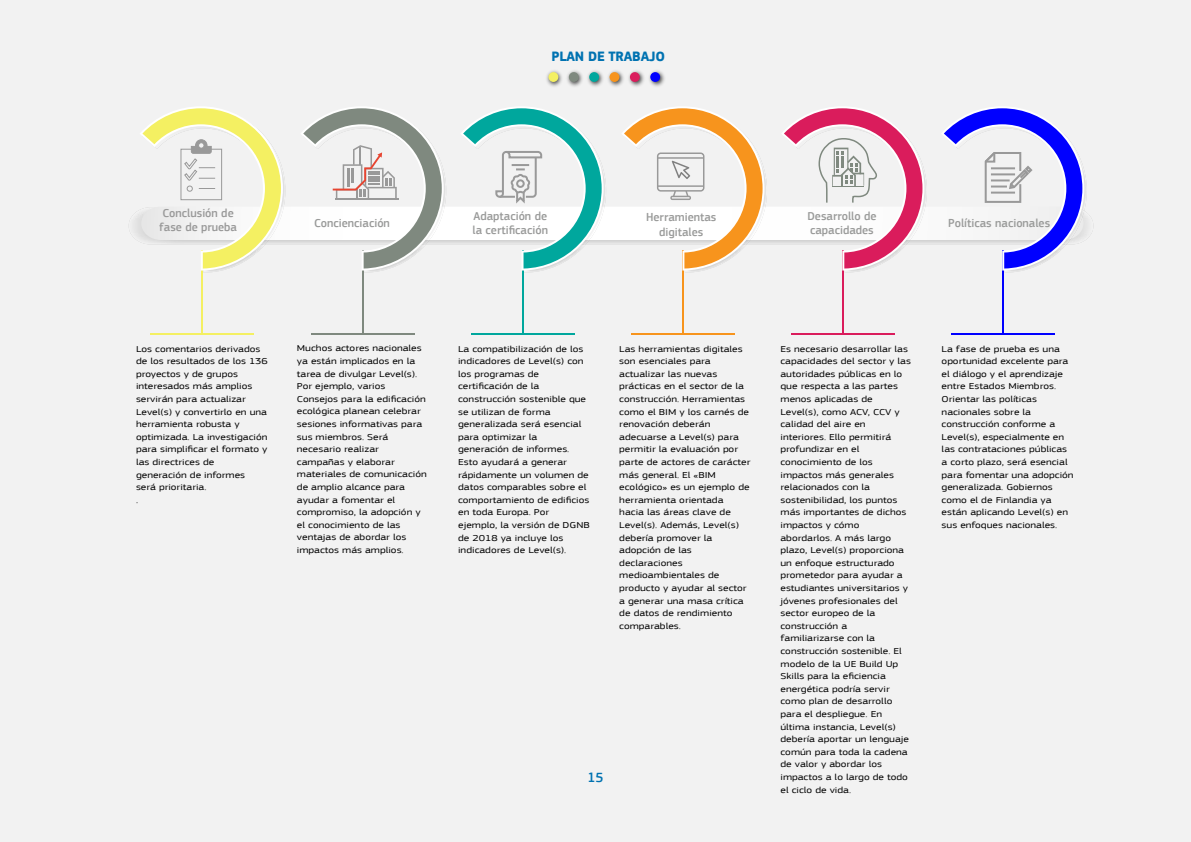
<style>
.page{position:relative;width:1191px;height:842px;background:#f2f2f2}
.page>*{position:absolute;margin:0;border:0;box-sizing:border-box;transform-origin:0 0}
.subtitle{font:700 14px "EC Square Sans Pro";letter-spacing:-.015em;color:#0072b1}
.t1{font:500 14px "EC Square Sans Pro";color:#0072b1}
.t2{font:500 12px/14.4px "EC Square Sans Pro";color:#999a99}
.t3{font:500 12px/14.4px "EC Square Sans Pro";color:#999}
.t4{font:9px/12.6px "EC Square Sans Pro";color:#000;scale:1.26 1}
</style>
<div class="page">
<img style="left:546px;top:70px;width:119px;height:17px">
<div style="left:569px;top:72px;width:9px;height:10px;background:#7f897f;border-radius:50%"></div>
<div style="left:548px;top:72px;width:10px;height:10px;background:#f4f062;border-radius:50%"></div>
<div style="left:589px;top:72px;width:10px;height:10px;background:#00a79d;border-radius:50%"></div>
<div style="left:609px;top:72px;width:10px;height:10px;background:#f7941d;border-radius:50%"></div>
<div style="left:630px;top:72px;width:10px;height:10px;background:#da1c5c;border-radius:50%"></div>
<div style="left:650px;top:72px;width:10px;height:10px;background:#00f;border-radius:50%"></div>
<hr style="left:362px;top:251px;width:1px;height:83px;background:#7f897f">
<hr style="left:311px;top:333px;width:103px;height:1px;background:#7f897f">
<hr style="left:201px;top:251px;width:1px;height:83px;background:#f4f062">
<hr style="left:150px;top:333px;width:104px;height:1px;background:#f4f062">
<hr style="left:522px;top:251px;width:1px;height:83px;background:#00a79d">
<hr style="left:470px;top:333px;width:104px;height:1px;background:#00a79d">
<hr style="left:843px;top:251px;width:1px;height:83px;background:#da1c5c">
<hr style="left:791px;top:333px;width:104px;height:1px;background:#da1c5c">
<hr style="left:683px;top:251px;width:1px;height:83px;background:#f7941d">
<hr style="left:631px;top:333px;width:104px;height:1px;background:#f7941d">
<hr style="left:1002px;top:251px;width:1px;height:83px;background:#00f">
<hr style="left:951px;top:333px;width:104px;height:1px;background:#00f">
<svg style="left:129px;top:107px;width:964px;height:166px"></svg>
<p class="subtitle" style="left:551px;top:48px;width:115px">PLAN DE TRABAJO</p>
<p class="t3" style="left:159px;top:206px;width:79px">Conclusión de fase de prueba</p>
<p class="t2" style="left:807px;top:209px;width:71px">Desarrollo de capacidades</p>
<p class="t2" style="left:472px;top:209px;width:77px">Adaptación de la certificación</p>
<p class="t2" style="left:948px;top:216px;width:103px">Políticas nacionales</p>
<p class="t2" style="left:646px;top:210px;width:72px;text-align:center">Herramientas digitales</p>
<p class="t2" style="left:314px;top:216px;width:77px">Concienciación</p>
<p class="t4" style="left:136px;top:342px;width:106px">Los comentarios derivados de los resultados de los 136 proyectos y de grupos interesados más amplios servirán para actualizar<br>Level(s) y convertirlo en una herramienta robusta y optimizada. La investigación para simplificar el formato y las directrices de<br>generación de informes<br>será prioritaria.<br>.</p>
<p class="t4" style="left:297px;top:342px;width:104px">Muchos actores nacionales ya están implicados en la tarea de divulgar Level(s).<br>Por ejemplo, varios<br>Consejos para la edificación ecológica planean celebrar sesiones informativas para sus miembros. Será necesario realizar campañas y elaborar materiales de comunicación de amplio alcance para ayudar a fomentar el compromiso, la adopción y el conocimiento de las ventajas de abordar los impactos más amplios.</p>
<p class="t4" style="left:458px;top:342px;width:106px">La compatibilización de los indicadores de Level(s) con los programas de certificación de la construcción sostenible que se utilizan de forma generalizada será esencial para optimizar la generación de informes.<br>Esto ayudará a generar rápidamente un volumen de datos comparables sobre el comportamiento de edificios en toda Europa. Por ejemplo, la versión de DGNB de 2018 ya incluye los indicadores de Level(s).</p>
<p class="t4" style="left:941px;top:342px;width:106px">La fase de prueba es una oportunidad excelente para el diálogo y el aprendizaje entre Estados Miembros.<br>Orientar las políticas nacionales sobre la construcción conforme a<br>Level(s), especialmente en las contrataciones públicas a corto plazo, será esencial para fomentar una adopción generalizada. Gobiernos como el de Finlandia ya están aplicando Level(s) en sus enfoques nacionales.</p>
<p class="t4" style="left:619px;top:342px;width:106px">Las herramientas digitales son esenciales para actualizar las nuevas prácticas en el sector de la construcción. Herramientas como el BIM y los carnés de renovación deberán adecuarse a Level(s) para permitir la evaluación por parte de actores de carácter más general. El «BIM ecológico» es un ejemplo de herramienta orientada hacia las áreas clave de<br>Level(s). Además, Level(s) debería promover la adopción de las declaraciones medioambientales de producto y ayudar al sector a generar una masa crítica de datos de rendimiento comparables.</p>
<p class="t4" style="left:780px;top:342px;width:105px">Es necesario desarrollar las capacidades del sector y las autoridades públicas en lo que respecta a las partes menos aplicadas de<br>Level(s), como ACV, CCV y calidad del aire en interiores. Ello permitirá profundizar en el conocimiento de los impactos más generales relacionados con la sostenibilidad, los puntos más importantes de dichos impactos y cómo abordarlos. A más largo plazo, Level(s) proporciona un enfoque estructurado prometedor para ayudar a estudiantes universitarios y jóvenes profesionales del sector europeo de la construcción a familiarizarse con la construcción sostenible. El modelo de la UE Build Up<br>Skills para la eficiencia energética podría servir como plan de desarrollo para el despliegue. En última instancia, Level(s) debería aportar un lenguaje común para toda la cadena de valor y abordar los impactos a lo largo de todo el ciclo de vida.</p>
<p class="t1" style="left:587px;top:769px;width:18px">15</p>
</div>
